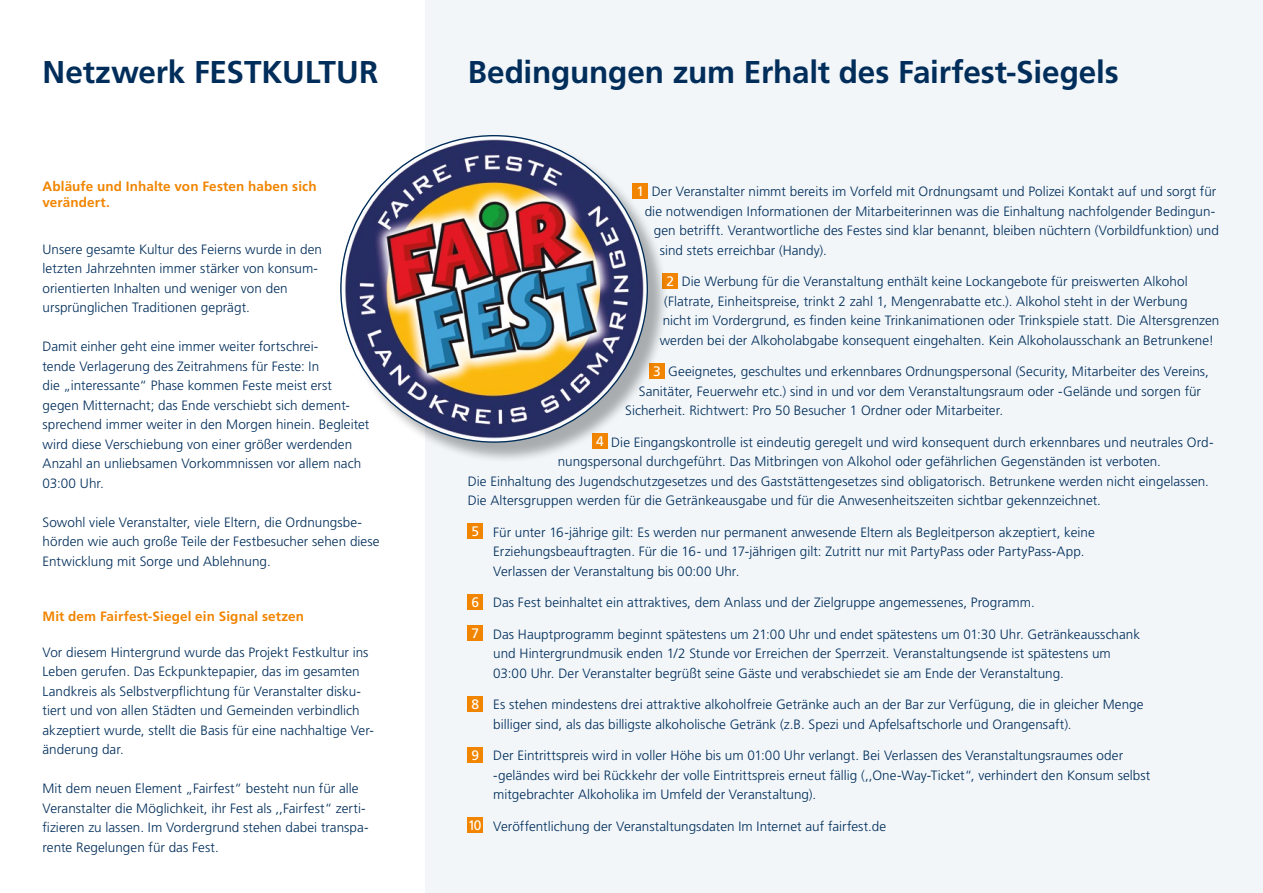
<style>
.page{position:relative;width:1263px;height:893px;background:#fff}
.page>*{position:absolute;margin:0;border:0;box-sizing:border-box;transform-origin:0 0}
.Headline{font:700 31.5px "Frutiger LT Std";letter-spacing:-.005em;color:#002d5a}
.t1{font:13.8px "Frutiger LT Std";color:#fff}
.Fliesstext{font:300 13.5px/19.5px "Frutiger LT Std";color:#002d5a}
.Fliesstext-2{font:700 13.5px "Frutiger LT Std";letter-spacing:.01em;color:#f18500}
</style>
<div class="page">
<div style="left:425px;top:0;width:838px;height:893px;background:#f2f6f9"></div>
<div style="left:663px;top:273px;width:15px;height:15px;background:#f18500"></div>
<div style="left:468px;top:524px;width:15px;height:15px;background:#f18500"></div>
<div style="left:468px;top:594px;width:15px;height:15px;background:#f18500"></div>
<div style="left:468px;top:626px;width:15px;height:15px;background:#f18500"></div>
<div style="left:468px;top:696px;width:15px;height:15px;background:#f18500"></div>
<div style="left:468px;top:747px;width:15px;height:15px;background:#f18500"></div>
<div style="left:468px;top:817px;width:15px;height:16px;background:#f18500"></div>
<div style="left:343px;top:137px;width:326px;height:327px;background:#000;opacity:.3"></div>
<img style="left:341px;top:136px;width:306px;height:306px;border-radius:153px">
<p class="Headline" style="left:43px;top:54px;width:337px">Netzwerk FESTKULTUR</p>
<p class="Headline" style="left:468px;top:54px;width:653px">Bedingungen zum Erhalt des Fairfest-Siegels</p>
<p class="Fliesstext-2" style="left:43px;top:178px;width:276px">Abläufe und Inhalte von Festen haben sich</p>
<p class="Fliesstext-2" style="left:43px;top:195px;width:69px">verändert.</p>
<p class="Fliesstext" style="left:43px;top:239px;width:281px">Unsere gesamte Kultur des Feierns wurde in den letzten Jahrzehnten immer stärker von konsum&shy;orientierten Inhalten und weniger von den ursprünglichen Traditionen geprägt.</p>
<p class="Fliesstext" style="left:43px;top:337px;width:328px">Damit einher geht eine immer weiter fortschrei-<br>tende Verlagerung des Zeitrahmens für Feste: In<br>die „interessante“ Phase kommen Feste meist erst gegen Mitternacht; das Ende verschiebt sich dement&shy;sprechend immer weiter in den Morgen hinein. Begleitet wird diese Verschiebung von einer größer werdenden Anzahl an unliebsamen Vorkommnissen vor allem nach 03:00 Uhr.</p>
<p class="Fliesstext" style="left:43px;top:512px;width:339px">Sowohl viele Veranstalter, viele Eltern, die Ordnungsbe&shy;hörden wie auch große Teile der Festbesucher sehen diese<br>Entwicklung mit Sorge und Ablehnung.</p>
<p class="Fliesstext-2" style="left:43px;top:608px;width:263px">Mit dem Fairfest-Siegel ein Signal setzen</p>
<p class="Fliesstext" style="left:43px;top:642px;width:333px">Vor diesem Hintergrund wurde das Projekt Festkultur ins Leben gerufen. Das Eckpunktepapier, das im gesamten Landkreis als Selbstverpflichtung für Veranstalter disku&shy;tiert und von allen Städten und Gemeinden verbindlich akzeptiert wurde, stellt die Basis für eine nachhaltige Ver&shy;änderung dar.</p>
<p class="Fliesstext" style="left:43px;top:779px;width:328px">Mit dem neuen Element „Fairfest“ besteht nun für alle Veranstalter die Möglichkeit, ihr Fest als ,,Fairfest“ zerti&shy;fizieren zu lassen. Im Vordergrund stehen dabei transpa&shy;rente Regelungen für das Fest.</p>
<p class="t1" style="left:636px;top:183px;width:9px">1</p>
<p class="Fliesstext" style="left:652px;top:182px;width:566px">Der Veranstalter nimmt bereits im Vorfeld mit Ordnungsamt und Polizei Kontakt auf und sorgt für</p>
<p class="Fliesstext" style="left:645px;top:201px;width:572px">die notwendigen Informationen der Mitarbeiterinnen was die Einhaltung nachfolgender Bedingun-</p>
<p class="Fliesstext" style="left:654px;top:221px;width:567px">gen betrifft. Verantwortliche des Festes sind klar benannt, bleiben nüchtern (Vorbildfunktion) und</p>
<p class="Fliesstext" style="left:660px;top:240px;width:169px">sind stets erreichbar (Handy).</p>
<p class="t1" style="left:666px;top:273px;width:9px">2</p>
<p class="Fliesstext" style="left:682px;top:272px;width:507px">Die Werbung für die Veranstaltung enthält keine Lockangebote für preiswerten Alkohol</p>
<p class="Fliesstext" style="left:664px;top:291px;width:525px">(Flatrate, Einheitspreise, trinkt 2 zahl 1, Mengenrabatte etc.). Alkohol steht in der Werbung</p>
<p class="Fliesstext" style="left:663px;top:311px;width:558px">nicht im Vordergrund, es finden keine Trinkanimationen oder Trinkspiele statt. Die Altersgrenzen</p>
<p class="Fliesstext" style="left:660px;top:330px;width:556px">werden bei der Alkoholabgabe konsequent eingehalten. Kein Alkoholausschank an Betrunkene!</p>
<p class="t1" style="left:653px;top:363px;width:9px">3</p>
<p class="Fliesstext" style="left:668px;top:362px;width:542px">Geeignetes, geschultes und erkennbares Ordnungspersonal (Security, Mitarbeiter des Vereins,</p>
<p class="Fliesstext" style="left:639px;top:381px;width:564px">Sanitäter, Feuerwehr etc.) sind in und vor dem Veranstaltungsraum oder -Gelände und sorgen für</p>
<p class="Fliesstext" style="left:625px;top:401px;width:379px">Sicherheit. Richtwert: Pro 50 Besucher 1 Ordner oder Mitarbeiter.</p>
<p class="Fliesstext" style="left:558px;top:432px;width:657px;text-indent:53px">Die Eingangskontrolle ist eindeutig geregelt und wird konsequent durch erkennbares und neutrales Ord&shy;nungspersonal durchgeführt. Das Mitbringen von Alkohol oder gefährlichen Gegenständen ist verboten.</p>
<p class="Fliesstext" style="left:468px;top:471px;width:743px">Die Einhaltung des Jugendschutzgesetzes und des Gaststättengesetzes sind obligatorisch. Betrunkene werden nicht eingelassen.<br>Die Altersgruppen werden für die Getränkeausgabe und für die Anwesenheitszeiten sichtbar gekennzeichnet.</p>
<p class="t1" style="left:471px;top:523px;width:9px">5</p>
<p class="Fliesstext" style="left:493px;top:522px;width:603px">Für unter 16-jährige gilt: Es werden nur permanent anwesende Eltern als Begleitperson akzeptiert, keine<br>Erziehungsbeauftragten. Für die 16- und 17-jährigen gilt: Zutritt nur mit PartyPass oder PartyPass-App.<br>Verlassen der Veranstaltung bis 00:00 Uhr.</p>
<p class="t1" style="left:471px;top:594px;width:9px">6</p>
<p class="Fliesstext" style="left:493px;top:593px;width:543px">Das Fest beinhaltet ein attraktives, dem Anlass und der Zielgruppe angemessenes, Programm.</p>
<p class="t1" style="left:471px;top:625px;width:9px">7</p>
<p class="Fliesstext" style="left:493px;top:624px;width:648px">Das Hauptprogramm beginnt spätestens um 21:00 Uhr und endet spätestens um 01:30 Uhr. Getränkeausschank und Hintergrundmusik enden 1/2 Stunde vor Erreichen der Sperrzeit. Veranstaltungsende ist spätestens um<br>03:00 Uhr. Der Veranstalter begrüßt seine Gäste und verabschiedet sie am Ende der Veranstaltung.</p>
<p class="t1" style="left:471px;top:696px;width:9px">8</p>
<p class="Fliesstext" style="left:493px;top:695px;width:652px">Es stehen mindestens drei attraktive alkoholfreie Getränke auch an der Bar zur Verfügung, die in gleicher Menge billiger sind, als das billigste alkoholische Getränk (z.B. Spezi und Apfelsaftschorle und Orangensaft).</p>
<p class="t1" style="left:471px;top:747px;width:9px">9</p>
<p class="Fliesstext" style="left:493px;top:746px;width:659px">Der Eintrittspreis wird in voller Höhe bis um 01:00 Uhr verlangt. Bei Verlassen des Veranstaltungsraumes oder -geländes wird bei Rückkehr der volle Eintrittspreis erneut fällig (,,One-Way-Ticket“, verhindert den Konsum selbst mitgebrachter Alkoholika im Umfeld der Veranstaltung).</p>
<p class="t1" style="left:468px;top:817px;width:15px">10</p>
<p class="Fliesstext" style="left:493px;top:816px;width:394px">Veröffentlichung der Veranstaltungsdaten Im Internet auf fairfest.de</p>
<p class="t1" style="left:596px;top:433px;width:9px">4</p>
</div>
